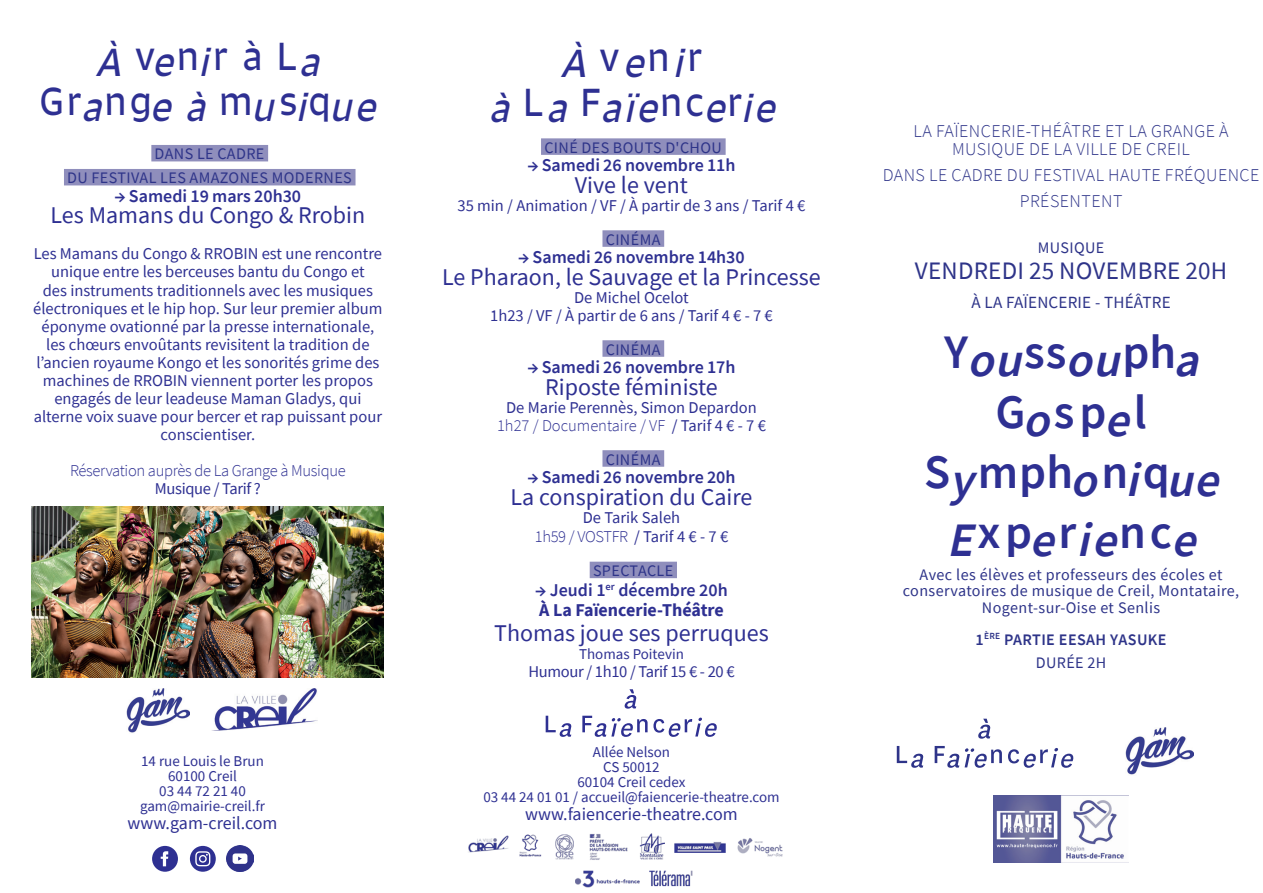
<style>
.page{position:relative;width:1263px;height:893px;background:#fff}
.page>*{position:absolute;margin:0;border:0;box-sizing:border-box;transform-origin:0 0}
.t1{font:600 48px/60px "Source Sans Pro";letter-spacing:.01em;color:#2e3092;text-align:center}
.t2{font:italic 600 48px "Source Sans Pro";color:#2e3092}
.t3{font:37.5px/45px "Signo";color:#2e3092;text-align:center}
.t4{font:italic 37.5px/45px "Signo";color:#2e3092;text-align:center}
.t5{font:25.05px "Source Sans Pro";letter-spacing:.01em;color:#2e3489}
.t6{font:24px "Source Sans Pro";color:#2e3092}
.t7{font:600 18px "Source Sans Pro";color:#2e3092}
.t8{font:300 18px/18px "Source Sans Pro";letter-spacing:.025em;color:#2e3489;text-align:center}
.t9{font:18px "Source Sans Pro";color:#2e3092}
.t10{font:700 18px/19.5px "Source Sans Pro";color:#2e3092}
.t11{font:17.1px "Source Sans Pro";letter-spacing:.01em;color:#2e3489}
.t12{font:16.5px/18px "Source Sans Pro";color:#2e3092;text-align:center}
.t13{font:16.5px "Source Sans Pro";letter-spacing:-.02em;color:#2e3092}
.t14{font:300 16.5px "Source Sans Pro";letter-spacing:-.02em;color:#2e3092}
.t15{font:16.05px/16px "Source Sans Pro";letter-spacing:.025em;color:#2e3489;text-align:center}
.t16{font:600 16.05px/23.2px "Source Sans Pro";letter-spacing:.025em;color:#2e3489;text-align:center}
.t17{font:15px/15px "Source Sans Pro";color:#2e3092;text-align:center}
.s1{font-style:italic}
.s2{font-weight:300}
.s3{font-weight:600}
.s4{font-weight:400}
</style>
<div class="page">
<div style="left:151px;top:145px;width:117px;height:16px;background:#8f8ebc"></div>
<div style="left:64px;top:169px;width:291px;height:16px;background:#8f8ebc"></div>
<div style="left:541px;top:138px;width:185px;height:17px;background:#8f8ebc"></div>
<div style="left:602px;top:230px;width:62px;height:17px;background:#8f8ebc"></div>
<div style="left:602px;top:340px;width:62px;height:17px;background:#8f8ebc"></div>
<div style="left:602px;top:450px;width:62px;height:17px;background:#8f8ebc"></div>
<div style="left:590px;top:562px;width:87px;height:16px;background:#8f8ebc"></div>
<img style="left:468px;top:833px;width:315px;height:55px">
<svg style="left:897px;top:719px;width:177px;height:49px"></svg>
<img style="left:1126px;top:727px;width:67px;height:48px">
<svg style="left:624px;top:689px;width:13px;height:20px"></svg>
<svg style="left:546px;top:716px;width:26px;height:21px"></svg>
<svg style="left:582px;top:716px;width:135px;height:21px"></svg>
<img style="left:993px;top:795px;width:135px;height:68px">
<svg style="left:152px;top:846px;width:26px;height:26px"></svg>
<svg style="left:190px;top:846px;width:26px;height:26px"></svg>
<img style="left:227px;top:846px;width:26px;height:26px">
<img style="left:32px;top:506px;width:352px;height:171px">
<img style="left:127px;top:689px;width:62px;height:44px">
<img style="left:214px;top:689px;width:103px;height:41px">
<h2 class="t3" style="left:40px;top:34px;width:347px"><span class="s1">À</span> v<span class="s1">e</span>n<span class="s1">i</span>r à L<span class="s1">a<br></span>Gr<span class="s1">a</span>ng<span class="s1">e à</span> m<span class="s1">u</span>s<span class="s1">i</span>q<span class="s1">ue</span></h2>
<p class="t15" style="left:67px;top:142px;width:286px;line-height:24px">DANS LE CADRE<br>DU FESTIVAL LES AMAZONES MODERNES</p>
<p class="t7" style="left:115px;top:184px;width:188px">→ Samedi 19 mars 20h30</p>
<h3 class="t6" style="left:51px;top:200px;width:316px">Les Mamans du Congo &amp; Rrobin</h3>
<p class="t12" style="left:33px;top:245px;width:351px">Les Mamans du Congo &amp; RROBIN est une rencontre unique entre les berceuses bantu du Congo et<br>des instruments traditionnels avec les musiques électroniques et le hip hop. Sur leur premier album éponyme ovationné par la presse internationale, les chœurs envoûtants revisitent la tradition de l’ancien royaume Kongo et les sonorités grime des machines de RROBIN viennent porter les propos engagés de leur leadeuse Maman Gladys, qui alterne voix suave pour bercer et rap puissant pour conscientiser.</p>
<p class="t14" style="left:70px;top:460px;width:277px">Réservation auprès de La Grange à Musique</p>
<p class="t13" style="left:155px;top:478px;width:108px">Musique / Tarif ?</p>
<p class="t17" style="left:140px;top:753px;width:127px">14 rue Louis le Brun<br>60100 Creil<br>03 44 72 21 40 gam@mairie-creil.fr</p>
<p class="t9" style="left:128px;top:811px;width:151px">www.gam-creil.com</p>
<h2 class="t4" style="left:489px;top:40px;width:297px">À <sup>v</sup>e<sup>n</sup>i<sup>r<br></sup>à <sup>L</sup> a <sup>F</sup>aïe<sup>n</sup> <sup>c</sup>e<sup>r</sup>ie</h2>
<p class="t15" style="left:544px;top:139px;width:179px">CINÉ DES BOUTS D'CHOU</p>
<p class="t7" style="left:527px;top:153px;width:210px">→ Samedi 26 novembre 11h</p>
<h3 class="t6" style="left:575px;top:170px;width:115px">Vive le vent</h3>
<p class="t12" style="left:457px;top:196px;width:349px">35 min / Animation / VF / À partir de 3 ans / Tarif 4 €</p>
<p class="t15" style="left:606px;top:231px;width:56px">CINÉMA</p>
<p class="t7" style="left:518px;top:245px;width:228px">→ Samedi 26 novembre 14h30</p>
<h3 class="t6" style="left:442px;top:262px;width:380px">Le Pharaon, le Sauvage et la Princesse</h3>
<p class="t12" style="left:490px;top:288px;width:284px">De Michel Ocelot<br>1h23 / VF / À partir de 6 ans / Tarif 4 € - 7 €</p>
<p class="t15" style="left:606px;top:341px;width:56px">CINÉMA</p>
<p class="t7" style="left:527px;top:355px;width:210px">→ Samedi 26 novembre 17h</p>
<h3 class="t6" style="left:545px;top:372px;width:174px">Riposte féministe</h3>
<p class="t12" style="left:497px;top:398px;width:270px">De Marie Perennès, Simon Depardon<br><span class="s2">1h27 / Documentaire / VF</span> / Tarif 4 € - 7 €</p>
<p class="t15" style="left:606px;top:451px;width:56px">CINÉMA</p>
<p class="t7" style="left:527px;top:465px;width:210px">→ Samedi 26 novembre 20h</p>
<h3 class="t6" style="left:511px;top:481px;width:243px">La conspiration du Caire</h3>
<p class="t12" style="left:535px;top:507px;width:195px;line-height:19.5px">De Tarik Saleh<br><span class="s2">1h59 / VOSTFR</span> / Tarif 4 € - 7 €</p>
<p class="t15" style="left:593px;top:562px;width:82px">SPECTACLE</p>
<p class="t10" style="left:535px;top:580px;width:194px"><span class="s3">→ Jeudi 1</span><sup>er</sup> <span class="s3">décembre 20h<br></span>À La Faïencerie-Théâtre</p>
<h3 class="t6" style="left:494px;top:618px;width:276px">Thomas joue ses perruques</h3>
<p class="t17" style="left:579px;top:647px;width:106px">Thomas Poitevin</p>
<p class="t13" style="left:528px;top:661px;width:208px">Humour / 1h10 / Tarif 15 € - 20 €</p>
<p class="t17" style="left:483px;top:744px;width:298px">Allée Nelson<br>CS 50012<br>60104 Creil cedex<br>03 44 24 01 01 / accueil@faiencerie-theatre.com</p>
<p class="t9" style="left:525px;top:802px;width:214px">www.faiencerie-theatre.com</p>
<p class="t8" style="left:913px;top:122px;width:317px">LA FAÏENCERIE-THÉÂTRE ET LA GRANGE À<br>MUSIQUE DE LA VILLE DE CREIL</p>
<p class="t8" style="left:883px;top:162px;width:378px;line-height:26px">DANS LE CADRE DU FESTIVAL HAUTE FRÉQUENCE<br>PRÉSENTENT</p>
<p class="t15" style="left:1038px;top:240px;width:68px">MUSIQUE</p>
<h3 class="t5" style="left:915px;top:255px;width:314px">VENDREDI 25 NOVEMBRE 20H</h3>
<p class="t11" style="left:971px;top:292px;width:201px">À LA FAÏENCERIE - THÉÂTRE</p>
<h1 class="t1" style="left:924px;top:322px;width:309px">Y<span class="s1">ou</span>ss<span class="s1">ou</span>ph<span class="s1">a<br></span>G<span class="s1">o</span>s p<span class="s1">e</span>l<br>S<span class="s1">y</span>mph<span class="s1">o</span>n<span class="s1">i</span>q<span class="s1">ue</span></h1>
<h1 class="t2" style="left:947px;top:508px;width:263px">E<sup>x</sup> <sup>p</sup>e<sup>r</sup>ie<sup>nc</sup>e</h1>
<p class="t15" style="left:903px;top:567px;width:338px">Avec les élèves et professeurs des écoles et conservatoires de musique de Creil, Montataire,<br>Nogent-sur-Oise et Senlis</p>
<p class="t16" style="left:975px;top:627px;width:193px">1<sup>ÈRE</sup> PARTIE EESAH YASUKE<br><span class="s4">DURÉE 2H</span></p>
</div>
